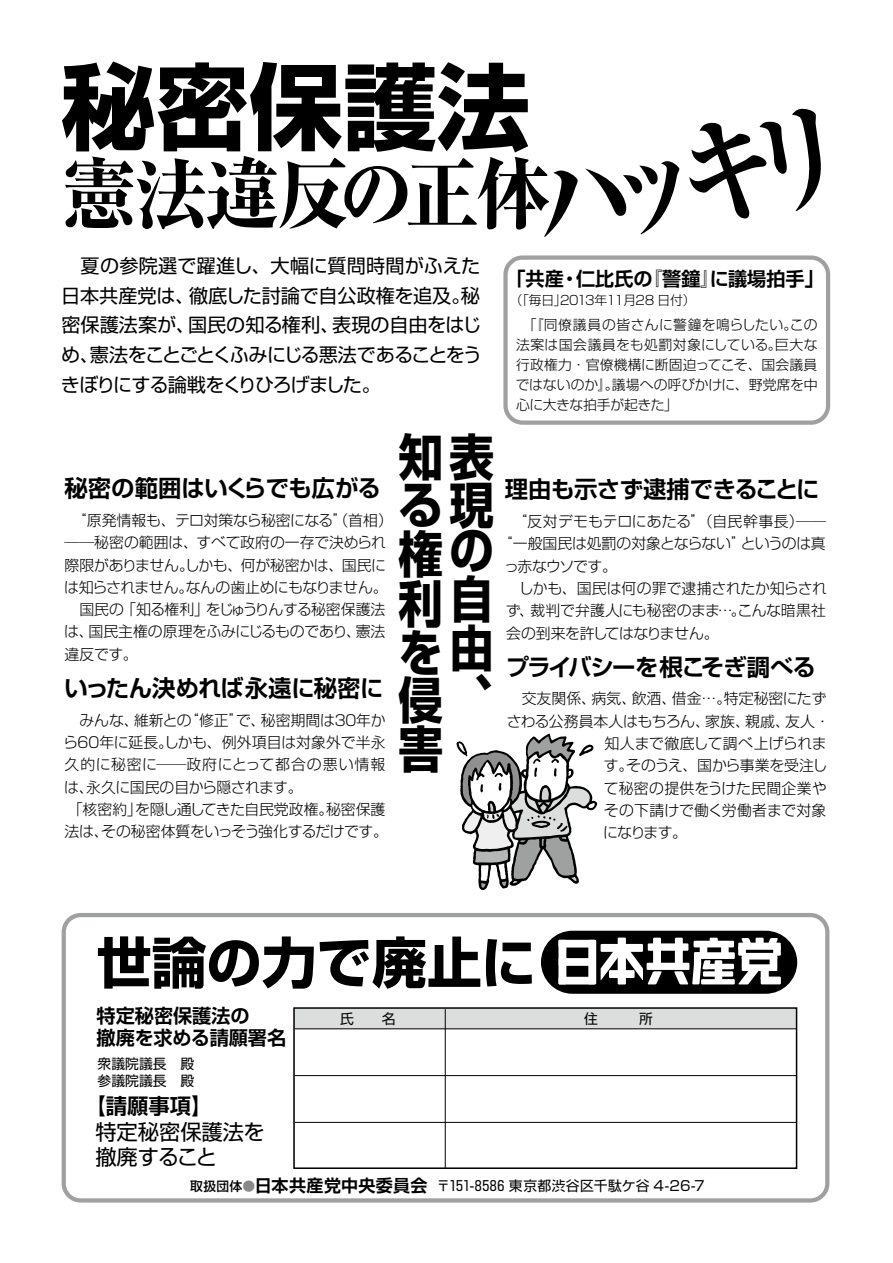
<style>
.page{position:relative;width:893px;height:1263px;background:#fff}
.page>*{position:absolute;margin:0;border:0;box-sizing:border-box;transform-origin:0 0}
.t1{font:800 118.35px "Ryumin Pro";color:#000;scale:.81 1}
.t2{font:700 93.75px "Shin Go Pro";color:#000}
.t3{font:800 78.6px "Ryumin Pro";letter-spacing:-.05em;color:#000;scale:.95 1}
.t4{font:700 55.05px "Shin Go Pro";color:#000}
.t5{font:700 49.95px/47.7px "Shin Go Pro";color:#000;text-align:right;scale:.89 1}
.t6{font:700 23.4px "Shin Go Pro De";letter-spacing:-.02em;color:#000}
.t7{font:700 23.4px "Shin Go Pro De";letter-spacing:-.05em;color:#000}
.t8{font:21.3px/25.5px "Shin Go Pro";color:#000}
.t9{font:700 21.3px "Shin Go Pro De";color:#000}
.t10{font:19.2px/29.7px "Shin Go Pro";letter-spacing:-.015em;color:#000;text-align:right}
.t11{font:700 19.2px/22.4px "Shin Go Pro De";color:#000}
.t12{font:19.2px/29.7px "Shin Go Pro";letter-spacing:-.045em;color:#000}
.t13{font:19.2px/29.7px "Shin Go Pro";letter-spacing:-.07em;color:#000}
.t14{font:700 16.95px "Shin Go Pro De";letter-spacing:.015em;color:#000}
.t15{font:300 14.85px/22.4px "Shin Go Pro";letter-spacing:-.015em;color:#000}
.t16{font:300 14.85px/22.4px "Shin Go Pro";letter-spacing:.005em;color:#000;text-align:right}
.t17{font:300 14.85px "Shin Go Pro";letter-spacing:-.04em;color:#000}
.t18{font:300 14.85px "Shin Go Pro";letter-spacing:.07em;color:#000}
.t19{font:300 14.85px "Shin Go Pro";letter-spacing:-.035em;color:#000}
.t20{font:300 14.85px "Shin Go Pro";letter-spacing:.01em;color:#000}
.t21{font:300 14.85px "Shin Go Pro";letter-spacing:-.06em;color:#000}
.t22{font:300 14.85px "Shin Go Pro";letter-spacing:-.07em;color:#000}
.t23{font:300 13.8px "Shin Go Pro";letter-spacing:.01em;color:#000}
.t24{font:13.8px "Shin Go Pro";letter-spacing:.025em;color:#000}
.t25{font:300 13.8px/20.2px "Shin Go Pro";letter-spacing:.035em;color:#000}
.t26{font:13.8px/17px "Shin Go Pro";color:#000}
.t27{font:300 13.8px/20.2px "Shin Go Pro";letter-spacing:-.02em;color:#000}
.t28{font:300 12.75px "Shin Go Pro";letter-spacing:-.14em;color:#000}
.t29{font:300 12.75px "Shin Go Pro";letter-spacing:-.21em;color:#000}
.t30{font:500 12.75px "Shin Go Pro";color:#000}
.s1{color:#898989}
</style>
<div class="page">
<div style="left:295px;top:1009px;width:501px;height:19px;background:#dcdddd"></div>
<div style="left:541px;top:931px;width:256px;height:63px;background:#000;border-radius:32px"></div>
<div style="left:558px;top:940px;width:8px;height:44px;background:#fff"></div>
<div style="left:648px;top:943px;width:40px;height:8px;background:#fff"></div>
<div style="left:647px;top:963px;width:42px;height:7px;background:#fff"></div>
<div style="left:694px;top:941px;width:40px;height:6px;background:#fff"></div>
<div style="left:738px;top:943px;width:43px;height:7px;background:#fff"></div>
<div style="left:742px;top:953px;width:35px;height:6px;background:#fff"></div>
<div style="left:742px;top:964px;width:35px;height:7px;background:#fff"></div>
<div style="left:761px;top:976px;width:20px;height:8px;background:#fff"></div>
<div style="left:694px;top:952px;width:41px;height:7px;background:#fff"></div>
<div style="left:704px;top:964px;width:30px;height:5px;background:#fff"></div>
<div style="left:703px;top:971px;width:30px;height:6px;background:#fff"></div>
<div style="left:701px;top:979px;width:34px;height:5px;background:#fff"></div>
<div style="left:558px;top:940px;width:37px;height:7px;background:#fff"></div>
<div style="left:559px;top:958px;width:36px;height:8px;background:#fff"></div>
<div style="left:558px;top:977px;width:37px;height:7px;background:#fff"></div>
<div style="left:588px;top:940px;width:8px;height:44px;background:#fff"></div>
<div style="left:618px;top:937px;width:8px;height:47px;background:#fff"></div>
<div style="left:675px;top:938px;width:8px;height:28px;background:#fff"></div>
<div style="left:710px;top:938px;width:8px;height:6px;background:#fff"></div>
<div style="left:756px;top:938px;width:8px;height:6px;background:#fff"></div>
<svg style="left:767px;top:938px;width:11px;height:5px"></svg>
<svg style="left:741px;top:938px;width:11px;height:5px"></svg>
<div style="left:742px;top:956px;width:7px;height:11px;background:#fff"></div>
<div style="left:770px;top:956px;width:7px;height:10px;background:#fff"></div>
<div style="left:761px;top:970px;width:8px;height:10px;background:#fff"></div>
<div style="left:738px;top:947px;width:8px;height:9px;background:#fff"></div>
<div style="left:773px;top:947px;width:8px;height:9px;background:#fff"></div>
<div style="left:700px;top:945px;width:7px;height:9px;background:#fff"></div>
<div style="left:721px;top:945px;width:8px;height:9px;background:#fff"></div>
<div style="left:715px;top:960px;width:7px;height:21px;background:#fff"></div>
<div style="left:694px;top:952px;width:7px;height:13px;background:#fff"></div>
<svg style="left:674px;top:960px;width:37px;height:24px"></svg>
<svg style="left:600px;top:939px;width:62px;height:45px"></svg>
<svg style="left:738px;top:969px;width:21px;height:15px"></svg>
<div style="left:293px;top:1007px;width:504px;height:162px;border:2px solid #000"></div>
<hr style="left:295px;top:1122px;width:502px;height:1px;background:#000">
<hr style="left:295px;top:1075px;width:502px;height:1px;background:#000">
<hr style="left:295px;top:1028px;width:502px;height:1px;background:#000">
<hr style="left:445px;top:1009px;width:1px;height:159px;background:#000">
<div style="left:62px;top:913px;width:767px;height:289px;border:4px solid #9fa0a0;border-radius:17px"></div>
<div style="left:503px;top:255px;width:327px;height:170px;border:4px solid #9fa0a0;border-radius:17px"></div>
<svg style="left:456px;top:734px;width:141px;height:156px"></svg>
<h2 class="t2" style="left:62px;top:33px;width:471px">秘密保護法</h2>
<h3 class="t3" style="left:62px;top:132px;width:516px">憲法違反の正体</h3>
<p class="t10" style="left:61px;top:248px;width:420px">　夏の参院選で躍進し、大幅に質問時間がふえた徹底した討論で自公政権を追及秘。</p>
<h1 class="t1" style="left:520px;top:113px;width:389px;rotate:-10deg">ハッキリ</h1>
<p class="t11" style="left:506px;top:266px;width:59px">「共産</p>
<p class="t11" style="left:710px;top:266px;width:116px">に議場拍手「</p>
<p class="t11" style="left:576px;top:266px;width:78px">仁比氏の</p>
<p class="t11" style="left:643px;top:266px;width:78px">『警鐘』</p>
<p class="t11" style="left:560px;top:266px;width:21px">・</p>
<p class="t10" style="left:61px;top:278px;width:134px">日本共産党は、</p>
<p class="t29" style="left:510px;top:290px;width:99px">（「毎日２０１３年</p>
<p class="t28" style="left:634px;top:290px;width:63px">２8 日付(</p>
<p class="t28" style="left:554px;top:290px;width:14px">」</p>
<p class="t28" style="left:623px;top:290px;width:14px">月</p>
<p class="t28" style="left:605px;top:290px;width:22px">１１</p>
<p class="t12" style="left:90px;top:308px;width:393px;text-indent:-28px">密保護法案が、<br>憲法をことごとくふみにじる悪法であることをう</p>
<p class="t10" style="left:188px;top:308px;width:153px">国民の知る権利、</p>
<p class="t10" style="left:332px;top:308px;width:151px">表現の自由をはじ</p>
<p class="t13" style="left:61px;top:338px;width:321px">め、<br>きぼりにする論戦をくりひろげました。</p>
<h3 class="t6" style="left:64px;top:469px;width:318px">秘密の範囲はいくらでも広がる</h3>
<p class="t15" style="left:64px;top:507px;width:330px">　“原発情報も、テロ対策なら秘密になる”（首相( ──秘密の範囲は、すべて政府の一存で決められ際限がありませんしかも、何が秘密かは、国民に</p>
<p class="t15" style="left:186px;top:552px;width:203px;text-indent:-7px">。<br>なんの歯止めにもなりません。</p>
<p class="t17" style="left:64px;top:575px;width:131px">は知らされません。</p>
<p class="t15" style="left:121px;top:596px;width:89px">「知る権利」</p>
<p class="t21" style="left:206px;top:597px;width:181px">をじゅうりんする秘密保護法</p>
<p class="t15" style="left:64px;top:596px;width:61px">　国民の</p>
<p class="t15" style="left:88px;top:619px;width:274px">国民主権の原理をふみにじるものであり、</p>
<p class="t15" style="left:356px;top:619px;width:31px">憲法</p>
<p class="t15" style="left:64px;top:619px;width:75px">は、<br>違反です。</p>
<h3 class="t6" style="left:64px;top:669px;width:321px">いったん決めれば永遠に秘密に</h3>
<p class="t15" style="left:333px;top:707px;width:55px">３０年か</p>
<p class="t15" style="left:184px;top:707px;width:83px">“修正で” 、</p>
<p class="t15" style="left:261px;top:707px;width:76px">秘密期間は</p>
<p class="t15" style="left:134px;top:707px;width:59px">維新との</p>
<p class="t15" style="left:76px;top:707px;width:312px;text-indent:-11px">　みんな、<br>６０年に延長しかも、例外項目は対象外で半永</p>
<p class="t15" style="left:63px;top:729px;width:16px">ら</p>
<p class="t18" style="left:64px;top:752px;width:322px">久的に秘密に──政府にとって都合の悪い情報</p>
<p class="t19" style="left:86px;top:775px;width:218px">永久に国民の目から隠されます。</p>
<p class="t15" style="left:158px;top:729px;width:16px">。</p>
<p class="t15" style="left:64px;top:774px;width:31px">は、</p>
<p class="t15" style="left:101px;top:796px;width:288px;text-indent:-33px">「核密約」<br>その秘密体質をいっそう強化するだけです。</p>
<p class="t17" style="left:135px;top:797px;width:200px">を隠し通してきた自民党政権。</p>
<p class="t15" style="left:326px;top:796px;width:61px">秘密保護</p>
<p class="t15" style="left:64px;top:819px;width:46px">法は、</p>
<h3 class="t5" style="left:398px;top:428px;width:108px">知表る現の<br>自<br>由、</h3>
<h3 class="t5" style="left:398px;top:524px;width:51px;line-height:48.9px;text-align:justify">権利を侵害</h3>
<p class="t25" style="left:775px;top:313px;width:44px;text-indent:-259px">　「『同僚議員の皆さんに警鐘を鳴らしたい。<br>巨大な</p>
<p class="t23" style="left:790px;top:313px;width:29px">この</p>
<p class="t23" style="left:516px;top:333px;width:267px">法案は国会議員をも処罰対象にしている。</p>
<p class="t23" style="left:516px;top:353px;width:303px">行政権力・官僚機構に断固迫ってこそ、国会議員</p>
<p class="t23" style="left:612px;top:374px;width:207px">議場への呼びかけに、野党席を中</p>
<p class="t27" style="left:516px;top:373px;width:164px">ではないのか』。<br>心に大きな拍手が起きた「</p>
<h3 class="t6" style="left:505px;top:470px;width:316px">理由も示さず逮捕できることに</h3>
<p class="t16" style="left:505px;top:508px;width:322px">　“反対デモもテロにあたる”（自民幹事長 ─( ─というのは真</p>
<p class="t15" style="left:498px;top:531px;width:250px">“一般国民は処罰の対象とならない”</p>
<p class="t22" style="left:504px;top:554px;width:114px">っ赤なウソです。</p>
<p class="t15" style="left:506px;top:575px;width:323px">　しかも、国民は何の罪で逮捕されたか知らされ</p>
<p class="t15" style="left:737px;top:598px;width:90px">こんな暗黒社</p>
<p class="t15" style="left:530px;top:598px;width:191px">裁判で弁護人にも秘密のまま</p>
<p class="t15" style="left:506px;top:598px;width:214px">ず、<br>会の到来を許してはなりません。</p>
<h3 class="t7" style="left:506px;top:648px;width:312px">プライバシーを根こそぎ調べる</h3>
<p class="t15" style="left:724px;top:686px;width:104px">特定秘密にたず</p>
<p class="t15" style="left:718px;top:598px;width:29px">…。</p>
<p class="t15" style="left:632px;top:686px;width:46px">飲酒、</p>
<p class="t15" style="left:507px;top:686px;width:91px">　交友関係、</p>
<p class="t15" style="left:672px;top:686px;width:61px">借金…。</p>
<p class="t15" style="left:592px;top:686px;width:46px">病気、</p>
<p class="t15" style="left:507px;top:708px;width:205px">さわる公務員本人はもちろん、</p>
<p class="t20" style="left:604px;top:731px;width:224px">知人まで徹底して調べ上げられま</p>
<p class="t15" style="left:626px;top:753px;width:203px">そのうえ、国から事業を受注し</p>
<p class="t15" style="left:785px;top:708px;width:46px">友人・</p>
<p class="t15" style="left:745px;top:708px;width:46px">親戚、</p>
<p class="t15" style="left:705px;top:708px;width:46px">家族、</p>
<p class="t16" style="left:603px;top:753px;width:225px;text-align:left">す。<br>て秘密の提供をうけた民間企業やその下請けで働く労働者まで対象になります。</p>
<h3 class="t4" style="left:97px;top:919px;width:441px">世論の力で廃止に</h3>
<p class="t11" style="left:97px;top:1002px;width:191px">特定秘密保護法の<br>撤廃を求める請願署名</p>
<p class="t26" style="left:584px;top:1008px;width:71px">住　　　所</p>
<p class="t26" style="left:340px;top:1008px;width:57px">氏　　名</p>
<p class="t26" style="left:98px;top:1053px;width:98px">衆議院議長　殿参議院議長　殿</p>
<h3 class="t9" style="left:85px;top:1089px;width:129px">【請願事項【</h3>
<h3 class="t8" style="left:95px;top:1116px;width:171px">特定秘密保護法を撤廃すること</h3>
<p class="t14" style="left:255px;top:1172px;width:174px">日本共産党中央委員会</p>
<p class="t30" style="left:190px;top:1175px;width:67px">取扱団体<span class="s1">●</span></p>
<p class="t24" style="left:436px;top:1174px;width:270px">〒151-8586 東京都渋谷区千駄ケ谷 4-26-7</p>
</div>
